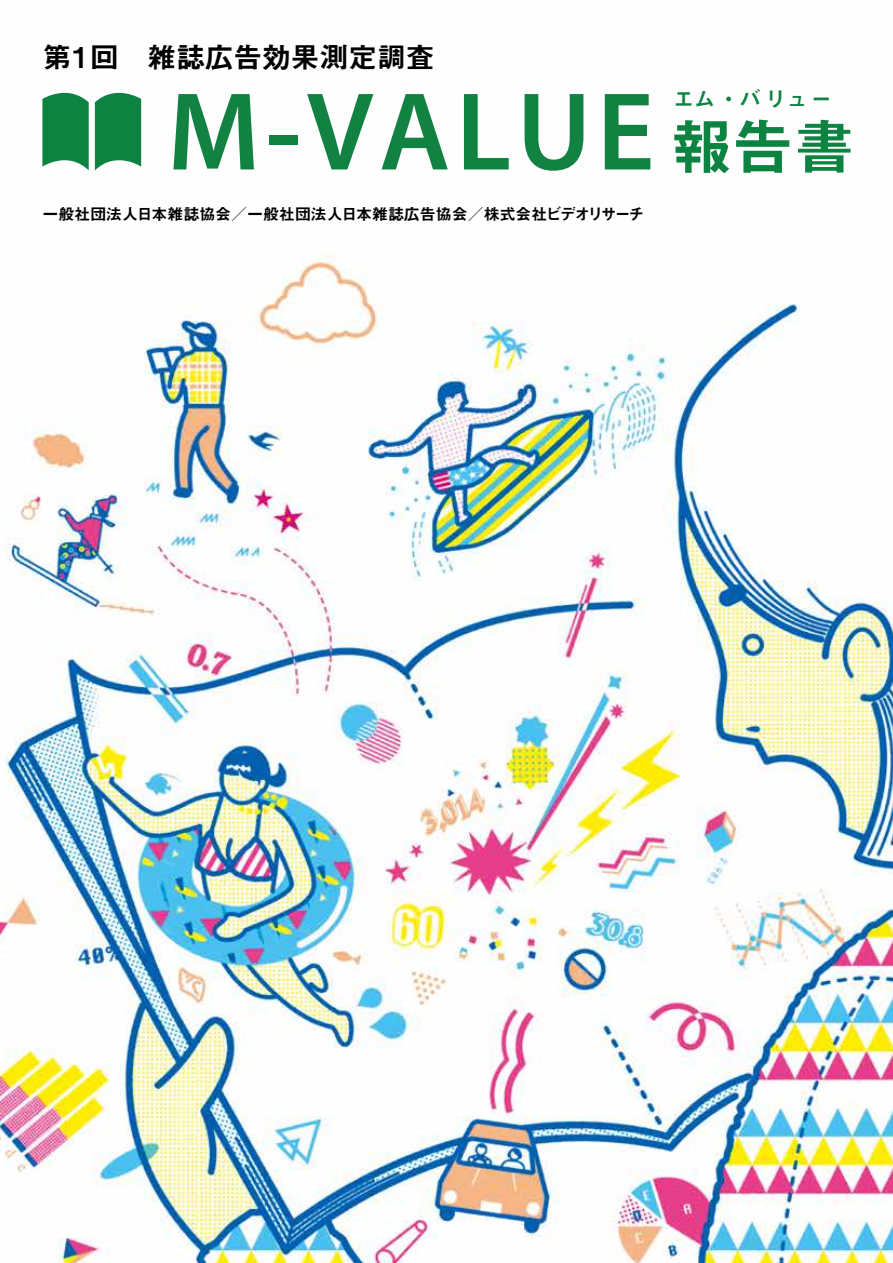
<style>
.page{position:relative;width:893px;height:1263px;background:#fff}
.page>*{position:absolute;margin:0;border:0;box-sizing:border-box;transform-origin:0 0}
.t1{font:61.65px "Midashi Go Pro MB31";color:#0d8342}
.t2{font:28.65px "Midashi Go Pro MB31";color:#000}
.t3{font:21.3px "Midashi Go Pro MB31";letter-spacing:.075em;color:#0d8342}
.t4{font:15.9px "Midashi Go Pro MB31";color:#000}
</style>
<div class="page">
<img style="left:0;top:94px;width:893px;height:1169px">
<svg style="left:173px;top:94px;width:81px;height:75px"></svg>
<div style="left:269px;top:135px;width:28px;height:9px;background:#118242"></div>
<svg style="left:307px;top:94px;width:66px;height:75px"></svg>
<svg style="left:382px;top:94px;width:66px;height:75px"></svg>
<svg style="left:464px;top:94px;width:45px;height:75px"></svg>
<svg style="left:525px;top:94px;width:58px;height:77px"></svg>
<svg style="left:605px;top:94px;width:45px;height:75px"></svg>
<svg style="left:42px;top:92px;width:47px;height:78px;background:#30955d"></svg>
<svg style="left:95px;top:92px;width:46px;height:78px;background:#2d935b"></svg>
<h2 class="t2" style="left:43px;top:34px;width:393px">第1回　雑誌広告効果測定調査</h2>
<p class="t4" style="left:43px;top:202px;width:603px">一般社団法人日本雑誌協会／一般社団法人日本雑誌広告協会／株式会社ビデオリサーチ</p>
<h3 class="t3" style="left:673px;top:82px;width:160px">エム・バリュー</h3>
<h1 class="t1" style="left:670px;top:97px;width:186px">報告書</h1>
</div>
